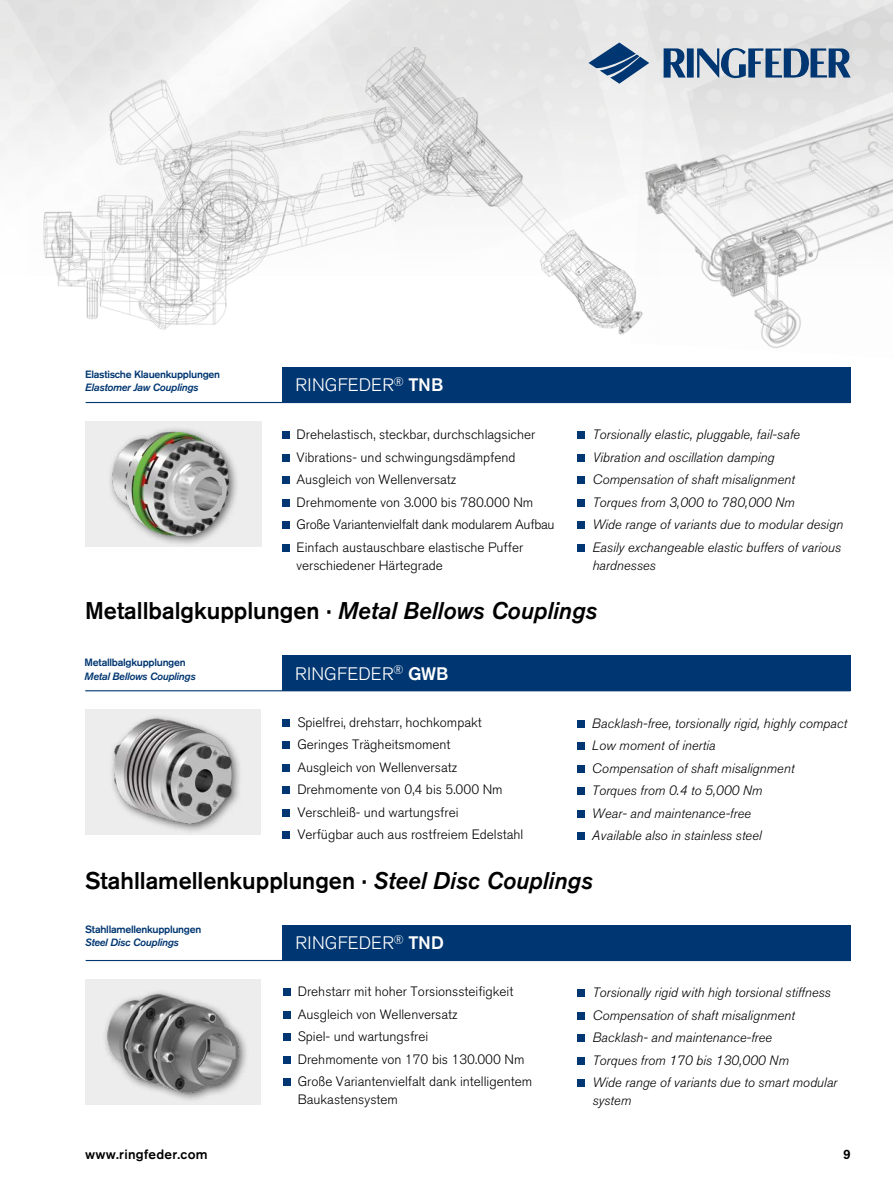
<style>
.page{position:relative;width:893px;height:1188px;background:#fff}
.page>*{position:absolute;margin:0;border:0;box-sizing:border-box;transform-origin:0 0}
.t1{font:500 24px "Akzidenz Grotesk BE";color:#000}
.t2{font:300 18px "Akzidenz Grotesk BE";letter-spacing:.015em;color:#fff}
.t3{font:300 13.5px/22.5px "Akzidenz Grotesk BE";color:#000}
.t4{font:italic 300 13.5px/22.5px "Akzidenz Grotesk BE";color:#000}
.t5{font:500 13.5px "Akzidenz Grotesk BE";letter-spacing:.02em;color:#000}
.t6{font:500 10.5px "Akzidenz Grotesk BE";letter-spacing:-.025em;color:#003671}
.t7{font:italic 500 10.5px "Akzidenz Grotesk BE";letter-spacing:-.025em;color:#003671}
.s1{font-weight:500}
.s2{font-style:italic}
</style>
<div class="page">
<div style="left:85px;top:421px;width:176px;height:126px;background:#ededed"></div>
<div style="left:283px;top:367px;width:568px;height:36px;background:#003671"></div>
<div style="left:282px;top:431px;width:8px;height:8px;background:#003671"></div>
<div style="left:282px;top:454px;width:8px;height:8px;background:#003671"></div>
<div style="left:282px;top:476px;width:8px;height:8px;background:#003671"></div>
<div style="left:282px;top:499px;width:8px;height:8px;background:#003671"></div>
<div style="left:282px;top:521px;width:8px;height:8px;background:#003671"></div>
<div style="left:282px;top:544px;width:8px;height:8px;background:#003671"></div>
<div style="left:577px;top:431px;width:8px;height:8px;background:#003671"></div>
<div style="left:577px;top:454px;width:8px;height:8px;background:#003671"></div>
<div style="left:577px;top:476px;width:8px;height:8px;background:#003671"></div>
<div style="left:577px;top:499px;width:8px;height:8px;background:#003671"></div>
<div style="left:577px;top:521px;width:8px;height:8px;background:#003671"></div>
<div style="left:577px;top:544px;width:8px;height:8px;background:#003671"></div>
<hr style="left:86px;top:402px;width:765px;height:1px;background:#003671">
<div style="left:85px;top:709px;width:176px;height:126px;background:#ededed"></div>
<div style="left:282px;top:655px;width:568px;height:36px;background:#003671"></div>
<div style="left:282px;top:719px;width:8px;height:8px;background:#003671"></div>
<div style="left:282px;top:741px;width:8px;height:8px;background:#003671"></div>
<div style="left:282px;top:764px;width:8px;height:8px;background:#003671"></div>
<div style="left:282px;top:786px;width:8px;height:8px;background:#003671"></div>
<div style="left:282px;top:809px;width:8px;height:8px;background:#003671"></div>
<div style="left:282px;top:831px;width:8px;height:8px;background:#003671"></div>
<div style="left:577px;top:720px;width:8px;height:8px;background:#003671"></div>
<div style="left:577px;top:742px;width:8px;height:8px;background:#003671"></div>
<div style="left:577px;top:765px;width:8px;height:8px;background:#003671"></div>
<div style="left:577px;top:787px;width:8px;height:8px;background:#003671"></div>
<div style="left:577px;top:810px;width:8px;height:8px;background:#003671"></div>
<div style="left:577px;top:832px;width:8px;height:8px;background:#003671"></div>
<hr style="left:85px;top:690px;width:765px;height:1px;background:#003671">
<div style="left:283px;top:925px;width:568px;height:36px;background:#003671"></div>
<div style="left:283px;top:988px;width:8px;height:8px;background:#003671"></div>
<div style="left:283px;top:1011px;width:8px;height:8px;background:#003671"></div>
<div style="left:283px;top:1033px;width:8px;height:8px;background:#003671"></div>
<div style="left:283px;top:1056px;width:8px;height:8px;background:#003671"></div>
<div style="left:283px;top:1078px;width:8px;height:8px;background:#003671"></div>
<div style="left:577px;top:989px;width:8px;height:8px;background:#003671"></div>
<div style="left:577px;top:1012px;width:8px;height:8px;background:#003671"></div>
<div style="left:577px;top:1034px;width:8px;height:8px;background:#003671"></div>
<div style="left:577px;top:1057px;width:8px;height:8px;background:#003671"></div>
<div style="left:577px;top:1079px;width:8px;height:8px;background:#003671"></div>
<hr style="left:86px;top:960px;width:765px;height:1px;background:#003671">
<img style="left:631px;top:5px;width:262px;height:343px">
<img style="left:26px;top:48px;width:633px;height:296px">
<svg style="left:664px;top:47px;width:187px;height:33px;background:#7a93ae"></svg>
<svg style="left:588px;top:43px;width:61px;height:41px;background:#829ab4"></svg>
<img style="left:112px;top:716px;width:128px;height:115px">
<img style="left:110px;top:428px;width:127px;height:116px">
<img style="left:85px;top:979px;width:176px;height:126px">
<p class="t6" style="left:85px;top:368px;width:137px">Elastische Klauenkupplungen</p>
<p class="t7" style="left:85px;top:382px;width:115px">Elastomer Jaw Couplings</p>
<h2 class="t2" style="left:296px;top:375px;width:149px">RINGFEDER<sup>®</sup> <span class="s1">TNB</span></h2>
<p class="t3" style="left:297px;top:424px;width:260px">Drehelastisch, steckbar, durchschlagsicher Vibrations- und schwingungsdämpfend Ausgleich von Wellenversatz<br>Drehmomente von 3.000 bis 780.000 Nm Große Variantenvielfalt dank modularem Aufbau Einfach austauschbare elastische Puffer</p>
<p class="t3" style="left:297px;top:554px;width:148px">verschiedener Härtegrade</p>
<p class="t4" style="left:592px;top:424px;width:252px">Torsionally elastic, pluggable, fail-safe Vibration and oscillation damping Compensation of shaft misalignment Torques from 3,000 to 780,000 Nm<br>Wide range of variants due to modular design Easily exchangeable elastic buffers of various</p>
<p class="t4" style="left:592px;top:554px;width:65px">hardnesses</p>
<h1 class="t1" style="left:85px;top:595px;width:514px">Metallbalgkupplungen · <span class="s2">Metal Bellows Couplings</span></h1>
<p class="t6" style="left:85px;top:656px;width:103px">Metallbalgkupplungen</p>
<p class="t7" style="left:85px;top:670px;width:113px">Metal Bellows Couplings</p>
<h2 class="t2" style="left:295px;top:663px;width:155px">RINGFEDER<sup>®</sup> <span class="s1">GWB</span></h2>
<p class="t3" style="left:297px;top:711px;width:228px">Spielfrei, drehstarr, hochkompakt<br>Geringes Trägheitsmoment<br>Ausgleich von Wellenversatz<br>Drehmomente von 0,4 bis 5.000 Nm<br>Verschleiß- und wartungsfrei<br>Verfügbar auch aus rostfreiem Edelstahl</p>
<p class="t4" style="left:592px;top:712px;width:257px">Backlash-free, torsionally rigid, highly compact Low moment of inertia<br>Compensation of shaft misalignment<br>Torques from 0.4 to 5,000 Nm<br>Wear- and maintenance-free<br>Available also in stainless steel</p>
<h1 class="t1" style="left:85px;top:865px;width:509px">Stahllamellenkupplungen · <span class="s2">Steel Disc Couplings</span></h1>
<p class="t6" style="left:85px;top:923px;width:118px">Stahllamellenkupplungen</p>
<p class="t7" style="left:85px;top:937px;width:95px">Steel Disc Couplings</p>
<h2 class="t2" style="left:296px;top:933px;width:150px">RINGFEDER<sup>®</sup> <span class="s1">TND</span></h2>
<p class="t3" style="left:298px;top:981px;width:236px">Drehstarr mit hoher Torsionssteifigkeit Ausgleich von Wellenversatz<br>Spiel- und wartungsfrei<br>Drehmomente von 170 bis 130.000 Nm Große Variantenvielfalt dank intelligentem</p>
<p class="t3" style="left:298px;top:1089px;width:102px">Baukastensystem</p>
<p class="t4" style="left:592px;top:982px;width:246px">Torsionally rigid with high torsional stiffness Compensation of shaft misalignment Backlash- and maintenance-free<br>Torques from 170 bis 130,000 Nm<br>Wide range of variants due to smart modular</p>
<p class="t4" style="left:592px;top:1090px;width:40px">system</p>
<p class="t5" style="left:85px;top:1146px;width:124px">www.ringfeder.com</p>
<p class="t5" style="left:843px;top:1146px;width:9px">9</p>
</div>
